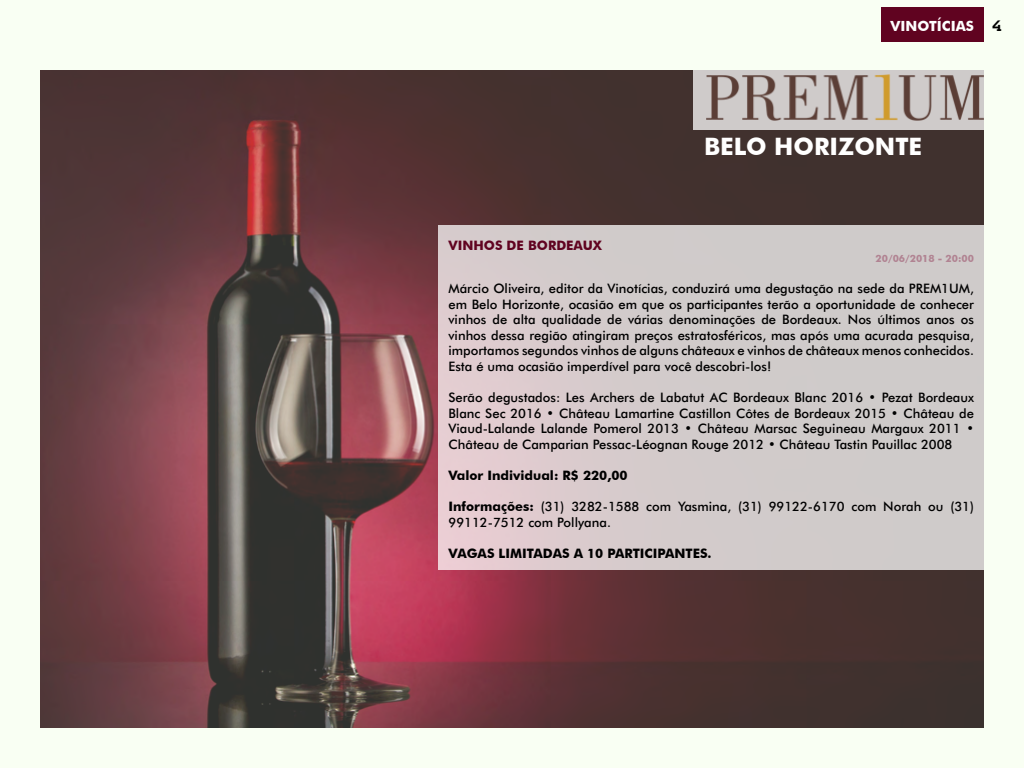
<style>
.page{position:relative;width:1024px;height:768px;background:#f9fff3}
.page>*{position:absolute;margin:0;border:0;box-sizing:border-box;transform-origin:0 0}
.t1{font:700 24px "Futura BT";color:#fff}
.t2{font:700 14px "Futura BT";color:#fff}
.t3{font:500 13px/15.6px "Futura BT";color:#000;text-align:justify}
.t4{font:700 13px "Futura BT";color:#000}
.t5{font:700 13px "Futura BT";color:#600320}
.t6{font:700 10px "Futura BT";color:#b18392}
.s1{font-family:"Kontrapunkt Bob";font-size:15px;color:#000}
.s2{font-weight:700}
</style>
<div class="page">
<div style="left:881px;top:7px;width:103px;height:35px;background:#600320"></div>
<img style="left:40px;top:70px;width:944px;height:658px">
<div style="left:438px;top:225px;width:546px;height:345px;background:linear-gradient(to right,#decccf,#cbcbc8)"></div>
<div style="left:693px;top:70px;width:291px;height:60px;background:#cfcbca"></div>
<img style="left:706px;top:74px;width:278px;height:47px">
<p class="t2" style="left:891px;top:18px;width:113px">VINOTÍCIAS <span class="s1">4</span></p>
<p class="t5" style="left:448px;top:237px;width:155px">VINHOS DE BORDEAUX</p>
<h1 class="t1" style="left:704px;top:132px;width:32px">BELO</h1>
<h1 class="t1" style="left:774px;top:132px;width:37px">HORIZONTE</h1>
<p class="t6" style="left:876px;top:252px;width:100px">20/06/2018 - 20:00</p>
<p class="t3" style="left:448px;top:280px;width:527px">Márcio Oliveira, editor da Vinotícias, conduzirá uma degustação na sede da PREM1UM, em Belo Horizonte, ocasião em que os participantes terão a oportunidade de conhecer vinhos de alta qualidade de várias denominações de Bordeaux. Nos últimos anos os vinhos dessa região atingiram preços estratosféricos, mas após uma acurada pesquisa, importamos segundos vinhos de alguns châteaux e vinhos de châteaux menos conhecidos.<br>Esta é uma ocasião imperdível para você descobri-los!</p>
<p class="t3" style="left:448px;top:390px;width:527px">Serão degustados: Les Archers de Labatut AC Bordeaux Blanc 2016 • Pezat Bordeaux Blanc Sec 2016 • Château Lamartine Castillon Côtes de Bordeaux 2015 • Château de Viaud-Lalande Lalande Pomerol 2013 • Château Marsac Seguineau Margaux 2011 • Château de Camparian Pessac-Léognan Rouge 2012 • Château Tastin Pauillac 2008</p>
<p class="t4" style="left:448px;top:468px;width:181px">VALOR INDIVIDUAL: R$ 220,00</p>
<p class="t3" style="left:448px;top:499px;width:527px"><span class="s2">INFORMAÇÕES:</span> (31) 3282-1588 com Yasmina, (31) 99122-6170 com Norah ou (31)<br>99112-7512 com Pollyana.</p>
<p class="t4" style="left:448px;top:546px;width:20px">VAGAS</p>
<p class="t4" style="left:499px;top:546px;width:16px">LIMITADAS</p>
<p class="t4" style="left:574px;top:546px;width:139px">A 10 PARTICIPANTES.</p>
</div>
